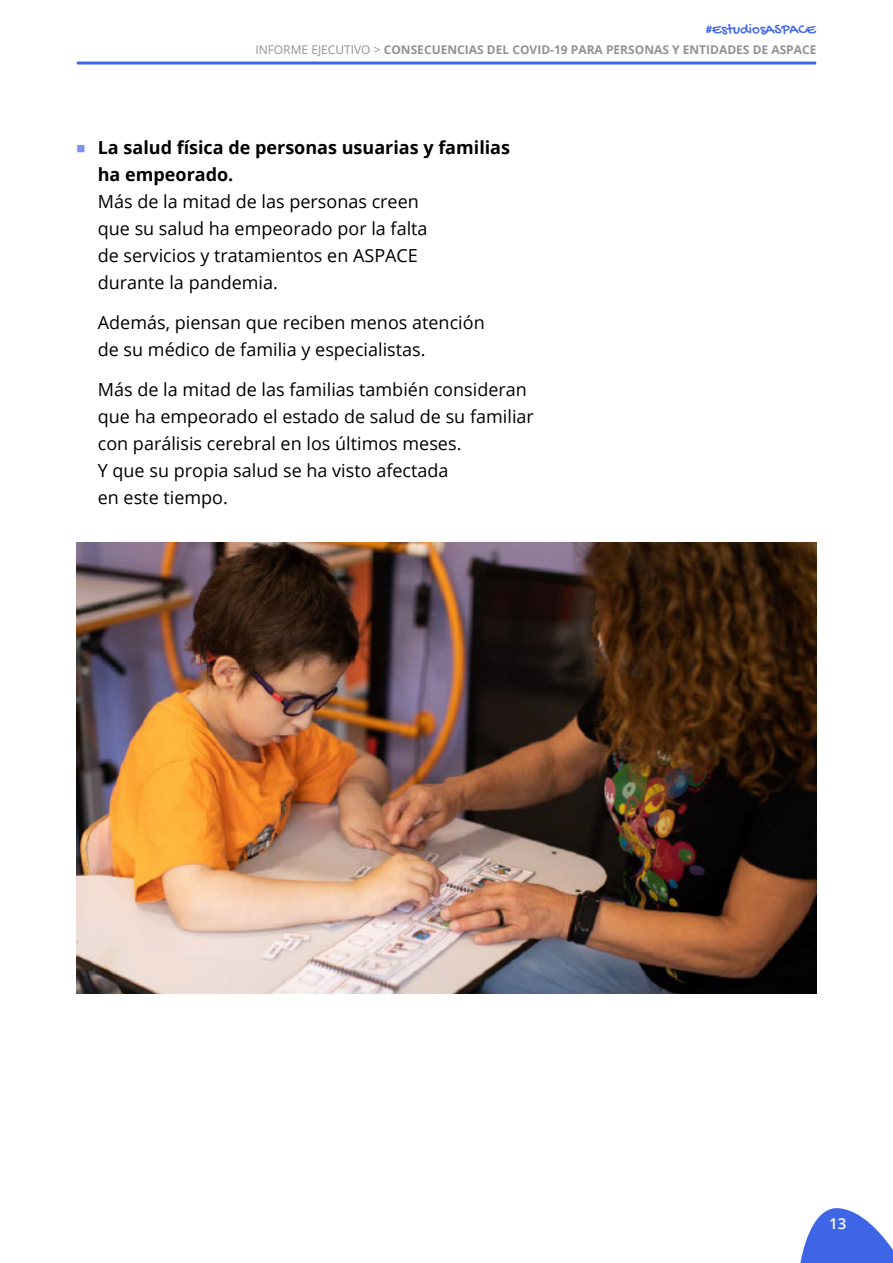
<style>
.page{position:relative;width:893px;height:1263px;background:#fff}
.page>*{position:absolute;margin:0;border:0;box-sizing:border-box;transform-origin:0 0}
.L{font:18px/27px "Open Sans";color:#000}
.t1{font:15px "Gochi Hand";color:#3e65e5}
.t2{font:600 15px "Open Sans";color:#fff}
.t3{font:700 12px "Open Sans";color:#929292}
.s1{font-weight:400}
.s2{font-family:"Sarabun";font-weight:800;font-size:15px;color:#7893ed}
.s3{font-weight:700}
</style>
<div class="page">
<hr style="left:78px;top:62px;width:737px;height:3px;background:#3e65e5">
<svg style="left:800px;top:1208px;width:93px;height:55px"></svg>
<img style="left:77px;top:542px;width:739px;height:451px">
<p class="t1" style="left:705px;top:22px;width:112px">#EstudiosASPACE</p>
<p class="t3" style="left:255px;top:41px;width:563px"><span class="s1">INFORME EJECUTIVO &gt;</span> CONSECUENCIAS DEL COVID-19 PARA PERSONAS Y ENTIDADES DE ASPACE</p>
<p class="L" style="left:98px;top:134px;width:414px;text-indent:-21px"><span class="s2">■</span> <span class="s3">La salud física de personas usuarias y familias ha empeorado.<br></span>Más de la mitad de las personas creen<br>que su salud ha empeorado por la falta<br>de servicios y tratamientos en ASPACE<br>durante la pandemia.</p>
<p class="L" style="left:98px;top:308px;width:388px">Además, piensan que reciben menos atención de su médico de familia y especialistas.</p>
<p class="L" style="left:98px;top:375px;width:438px">Más de la mitad de las familias también consideran que ha empeorado el estado de salud de su familiar con parálisis cerebral en los últimos meses.<br>Y que su propia salud se ha visto afectada<br>en este tiempo.</p>
<p class="t2" style="left:829px;top:1213px;width:19px">13</p>
</div>
